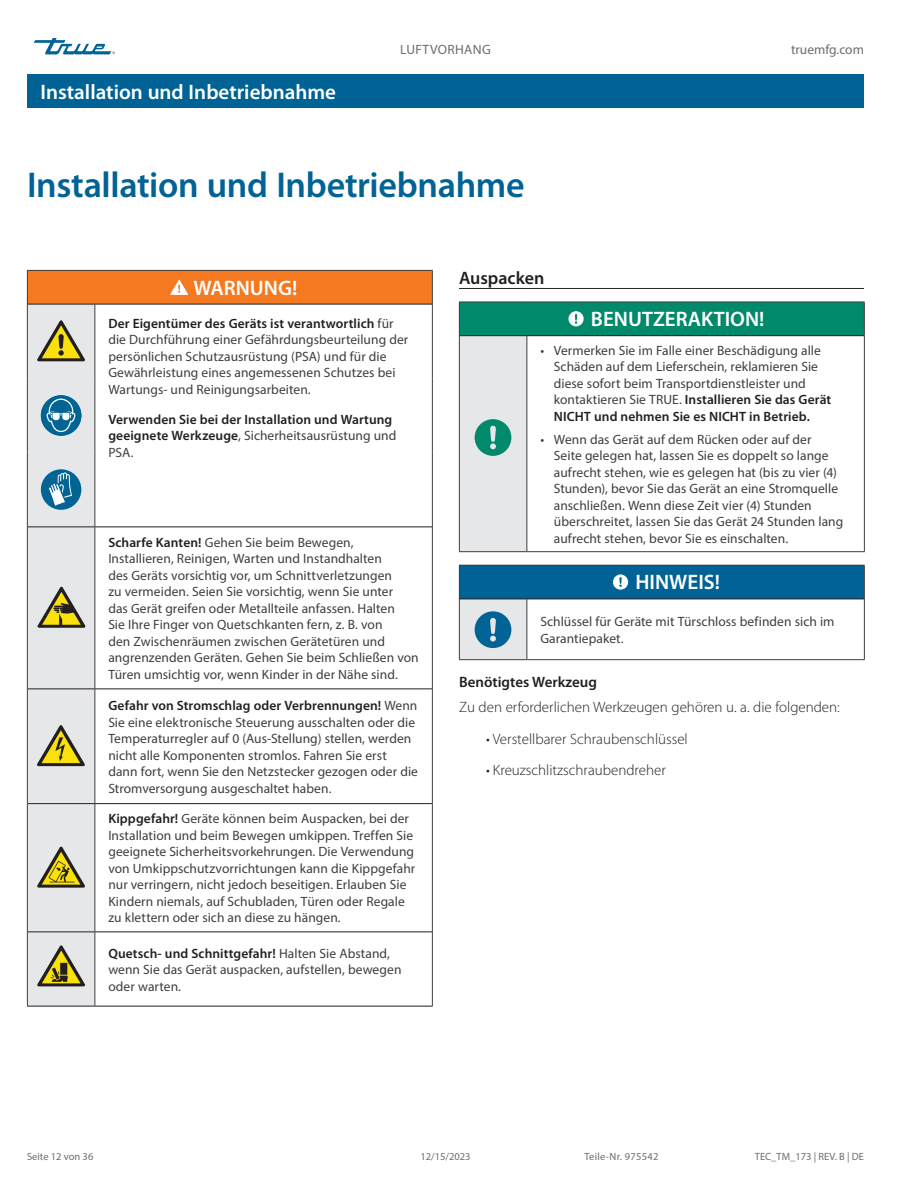
<style>
.page{position:relative;width:918px;height:1188px;background:#fff}
.page>*{position:absolute;margin:0;border:0;box-sizing:border-box;transform-origin:0 0}
.Table_text{font:600 36px "Myriad Pro";letter-spacing:-.01em;color:#016395}
.Tables_title_bar{font:600 21px "Myriad Pro";color:#fff}
.Title_bar_Page_header{font:600 21px "Myriad Pro";color:#fff}
.Subhead_underscore_H1{font:600 18px "Myriad Pro";color:#231f20}
.Body_Text_light_Normal{font:300 15px "Myriad Pro";color:#231f20}
.Subhead_NO_underscore_H2{font:600 15px "Myriad Pro";color:#231f20}
.Table_text-2{font:13.5px/16.5px "Myriad Pro";letter-spacing:.005em;color:#3e3e3f}
.Table_text-3{font:600 13.5px/16.5px "Myriad Pro";letter-spacing:.005em;color:#231f20}
.t1{font:13.5px "Myriad Pro";letter-spacing:.01em;color:#6c6d70}
.t2{font:10.5px "Myriad Pro";color:#6c6d70}
.t3{font:10.5px "Myriad Pro";letter-spacing:.025em;color:#6c6d70}
.s1{font-weight:600;color:#231f20}
.s2{font-weight:400;color:#3e3e3f}
</style>
<div class="page">
<svg style="left:34px;top:38px;width:81px;height:16px"></svg>
<div style="left:27px;top:74px;width:837px;height:34px;background:#016395"></div>
<hr style="left:459px;top:288px;width:405px;height:1px;background:#231f20">
<div style="left:27px;top:270px;width:405px;height:34px;background:#f47921"></div>
<div style="left:28px;top:305px;width:66px;height:701px;background:#e6e7e9"></div>
<svg style="left:95px;top:305px;width:337px;height:701px"></svg>
<hr style="left:27px;top:270px;width:68px;height:1px;background:#3e3e3f">
<hr style="left:27px;top:271px;width:1px;height:33px;background:#3e3e3f">
<hr style="left:95px;top:270px;width:338px;height:1px;background:#3e3e3f">
<hr style="left:432px;top:271px;width:1px;height:33px;background:#3e3e3f">
<hr style="left:27px;top:304px;width:1px;height:74px;background:#3e3e3f">
<hr style="left:94px;top:304px;width:1px;height:74px;background:#3e3e3f">
<hr style="left:432px;top:304px;width:1px;height:74px;background:#3e3e3f">
<hr style="left:27px;top:378px;width:1px;height:75px;background:#3e3e3f">
<hr style="left:94px;top:378px;width:1px;height:75px;background:#3e3e3f">
<hr style="left:432px;top:378px;width:1px;height:75px;background:#3e3e3f">
<hr style="left:27px;top:453px;width:1px;height:74px;background:#3e3e3f">
<hr style="left:94px;top:453px;width:1px;height:73px;background:#3e3e3f">
<hr style="left:432px;top:453px;width:1px;height:74px;background:#3e3e3f">
<hr style="left:27px;top:527px;width:1px;height:162px;background:#3e3e3f">
<hr style="left:94px;top:527px;width:1px;height:161px;background:#3e3e3f">
<hr style="left:432px;top:527px;width:1px;height:162px;background:#3e3e3f">
<hr style="left:27px;top:689px;width:1px;height:115px;background:#3e3e3f">
<hr style="left:94px;top:689px;width:1px;height:114px;background:#3e3e3f">
<hr style="left:432px;top:689px;width:1px;height:115px;background:#3e3e3f">
<hr style="left:27px;top:804px;width:1px;height:128px;background:#3e3e3f">
<hr style="left:94px;top:804px;width:1px;height:128px;background:#3e3e3f">
<hr style="left:432px;top:804px;width:1px;height:128px;background:#3e3e3f">
<hr style="left:27px;top:932px;width:1px;height:74px;background:#3e3e3f">
<hr style="left:94px;top:932px;width:1px;height:74px;background:#3e3e3f">
<hr style="left:432px;top:932px;width:1px;height:74px;background:#3e3e3f">
<hr style="left:28px;top:526px;width:67px;height:1px;background:#231f20">
<hr style="left:95px;top:526px;width:337px;height:1px;background:#231f20">
<hr style="left:28px;top:688px;width:67px;height:1px;background:#231f20">
<hr style="left:95px;top:688px;width:337px;height:1px;background:#231f20">
<hr style="left:28px;top:803px;width:67px;height:1px;background:#231f20">
<hr style="left:95px;top:803px;width:337px;height:1px;background:#231f20">
<hr style="left:28px;top:932px;width:67px;height:1px;background:#231f20">
<hr style="left:95px;top:932px;width:337px;height:1px;background:#231f20">
<hr style="left:27px;top:1006px;width:68px;height:1px;background:#231f20">
<hr style="left:95px;top:1006px;width:338px;height:1px;background:#231f20">
<hr style="left:28px;top:304px;width:67px;height:1px;background:#231f20">
<hr style="left:95px;top:304px;width:337px;height:1px;background:#231f20">
<svg style="left:170px;top:280px;width:18px;height:15px"></svg>
<svg style="left:37px;top:320px;width:48px;height:41px;background:#bbb378"></svg>
<div style="left:41px;top:395px;width:40px;height:41px;background:#016495;border-radius:50%"></div>
<svg style="left:46px;top:399px;width:30px;height:33px"></svg>
<div style="left:41px;top:469px;width:40px;height:41px;background:#016495;border-radius:50%"></div>
<svg style="left:49px;top:472px;width:23px;height:34px"></svg>
<svg style="left:38px;top:587px;width:48px;height:41px;background:#b2ab77"></svg>
<svg style="left:37px;top:725px;width:48px;height:41px;background:#bab377"></svg>
<svg style="left:37px;top:846px;width:48px;height:42px;background:#b6af79"></svg>
<svg style="left:37px;top:945px;width:48px;height:41px;background:#afa97a"></svg>
<div style="left:459px;top:302px;width:405px;height:34px;background:#00896b"></div>
<div style="left:459px;top:565px;width:405px;height:34px;background:#016395"></div>
<hr style="left:459px;top:302px;width:68px;height:1px;background:#3e3e3f">
<hr style="left:459px;top:302px;width:1px;height:34px;background:#3e3e3f">
<hr style="left:527px;top:302px;width:338px;height:1px;background:#3e3e3f">
<hr style="left:864px;top:302px;width:1px;height:34px;background:#3e3e3f">
<hr style="left:864px;top:336px;width:1px;height:215px;background:#3e3e3f">
<hr style="left:527px;top:565px;width:338px;height:1px;background:#3e3e3f">
<hr style="left:864px;top:566px;width:1px;height:33px;background:#3e3e3f">
<hr style="left:864px;top:599px;width:1px;height:60px;background:#3e3e3f">
<hr style="left:527px;top:659px;width:338px;height:1px;background:#3e3e3f">
<hr style="left:527px;top:551px;width:338px;height:1px;background:#3e3e3f">
<hr style="left:460px;top:335px;width:67px;height:1px;background:#231f20">
<hr style="left:527px;top:335px;width:337px;height:1px;background:#231f20">
<hr style="left:527px;top:599px;width:337px;height:1px;background:#231f20">
<svg style="left:568px;top:311px;width:16px;height:15px"></svg>
<svg style="left:613px;top:574px;width:15px;height:16px"></svg>
<svg style="left:459px;top:336px;width:68px;height:324px;background:#b6cbd2"></svg>
<p class="Title_bar_Page_header" style="left:40px;top:80px;width:297px">Installation und Inbetriebnahme</p>
<p class="t1" style="left:400px;top:42px;width:92px">LUFTVORHANG</p>
<p class="t1" style="left:791px;top:42px;width:74px">truemfg.com</p>
<p class="Table_text" style="left:27px;top:164px;width:499px">Installation und Inbetriebnahme</p>
<p class="Tables_title_bar" style="left:193px;top:277px;width:106px">WARNUNG!</p>
<p class="Table_text-2" style="left:108px;top:315px;width:301px"><span class="s1">Der Eigentümer des Geräts ist verantwortlich</span> für die Durchführung einer Gefährdungsbeurteilung der persönlichen Schutzausrüstung (PSA) und für die Gewährleistung eines angemessenen Schutzes bei Wartungs- und Reinigungsarbeiten.</p>
<p class="Table_text-3" style="left:108px;top:411px;width:290px">Verwenden Sie bei der Installation und Wartung geeignete Werkzeuge<span class="s2">, Sicherheitsausrüstung und<br>PSA.</span></p>
<p class="Table_text-2" style="left:108px;top:534px;width:312px"><span class="s1">Scharfe Kanten!</span> Gehen Sie beim Bewegen, Installieren, Reinigen, Warten und Instandhalten<br>des Geräts vorsichtig vor, um Schnittverletzungen<br>zu vermeiden. Seien Sie vorsichtig, wenn Sie unter<br>das Gerät greifen oder Metallteile anfassen. Halten<br>Sie Ihre Finger von Quetschkanten fern, z. B. von<br>den Zwischenräumen zwischen Gerätetüren und angrenzenden Geräten. Gehen Sie beim Schließen von Türen umsichtig vor, wenn Kinder in der Nähe sind.</p>
<p class="Table_text-2" style="left:108px;top:697px;width:311px"><span class="s1">Gefahr von Stromschlag oder Verbrennungen!</span> Wenn Sie eine elektronische Steuerung ausschalten oder die Temperaturregler auf 0 (Aus-Stellung) stellen, werden nicht alle Komponenten stromlos. Fahren Sie erst dann fort, wenn Sie den Netzstecker gezogen oder die Stromversorgung ausgeschaltet haben.</p>
<p class="Table_text-2" style="left:108px;top:810px;width:308px"><span class="s1">Kippgefahr!</span> Geräte können beim Auspacken, bei der Installation und beim Bewegen umkippen. Treffen Sie geeignete Sicherheitsvorkehrungen. Die Verwendung von Umkippschutzvorrichtungen kann die Kippgefahr nur verringern, nicht jedoch beseitigen. Erlauben Sie Kindern niemals, auf Schubladen, Türen oder Regale zu klettern oder sich an diese zu hängen.</p>
<p class="Table_text-2" style="left:108px;top:945px;width:295px"><span class="s1">Quetsch- und Schnittgefahr!</span> Halten Sie Abstand, wenn Sie das Gerät auspacken, aufstellen, bewegen oder warten.</p>
<p class="Subhead_underscore_H1" style="left:459px;top:267px;width:87px">Auspacken</p>
<p class="Tables_title_bar" style="left:591px;top:307px;width:175px">BENUTZERAKTION!</p>
<p class="Table_text-2" style="left:554px;top:342px;width:279px;text-indent:-14px">• Vermerken Sie im Falle einer Beschädigung alle Schäden auf dem Lieferschein, reklamieren Sie diese sofort beim Transportdienstleister und kontaktieren Sie TRUE. <span class="s1">Installieren Sie das Gerät NICHT und nehmen Sie es NICHT in Betrieb.</span></p>
<p class="Table_text-2" style="left:554px;top:431px;width:291px;text-indent:-14px">• Wenn das Gerät auf dem Rücken oder auf der<br>Seite gelegen hat, lassen Sie es doppelt so lange aufrecht stehen, wie es gelegen hat (bis zu vier (4)<br>Stunden), bevor Sie das Gerät an eine Stromquelle anschließen. Wenn diese Zeit vier (4) Stunden überschreitet, lassen Sie das Gerät 24 Stunden lang aufrecht stehen, bevor Sie es einschalten.</p>
<p class="Tables_title_bar" style="left:635px;top:571px;width:86px">HINWEIS!</p>
<p class="Table_text-2" style="left:540px;top:613px;width:296px">Schlüssel für Geräte mit Türschloss befinden sich im<br>Garantiepaket.</p>
<p class="Subhead_NO_underscore_H2" style="left:459px;top:674px;width:139px">Benötigtes Werkzeug</p>
<p class="Body_Text_light_Normal" style="left:459px;top:699px;width:382px">Zu den erforderlichen Werkzeugen gehören u. a. die folgenden:</p>
<p class="Body_Text_light_Normal" style="left:486px;top:730px;width:203px">• Verstellbarer Schraubenschlüssel</p>
<p class="Body_Text_light_Normal" style="left:486px;top:762px;width:181px">• Kreuzschlitzschraubendreher</p>
<p class="t2" style="left:27px;top:1150px;width:68px">Seite 12 von 36</p>
<p class="t2" style="left:420px;top:1150px;width:52px">12/15/2023</p>
<p class="t3" style="left:584px;top:1150px;width:75px">Teile-Nr. 975542</p>
<p class="t2" style="left:755px;top:1150px;width:111px">TEC_TM_173 | REV. B | DE</p>
</div>
